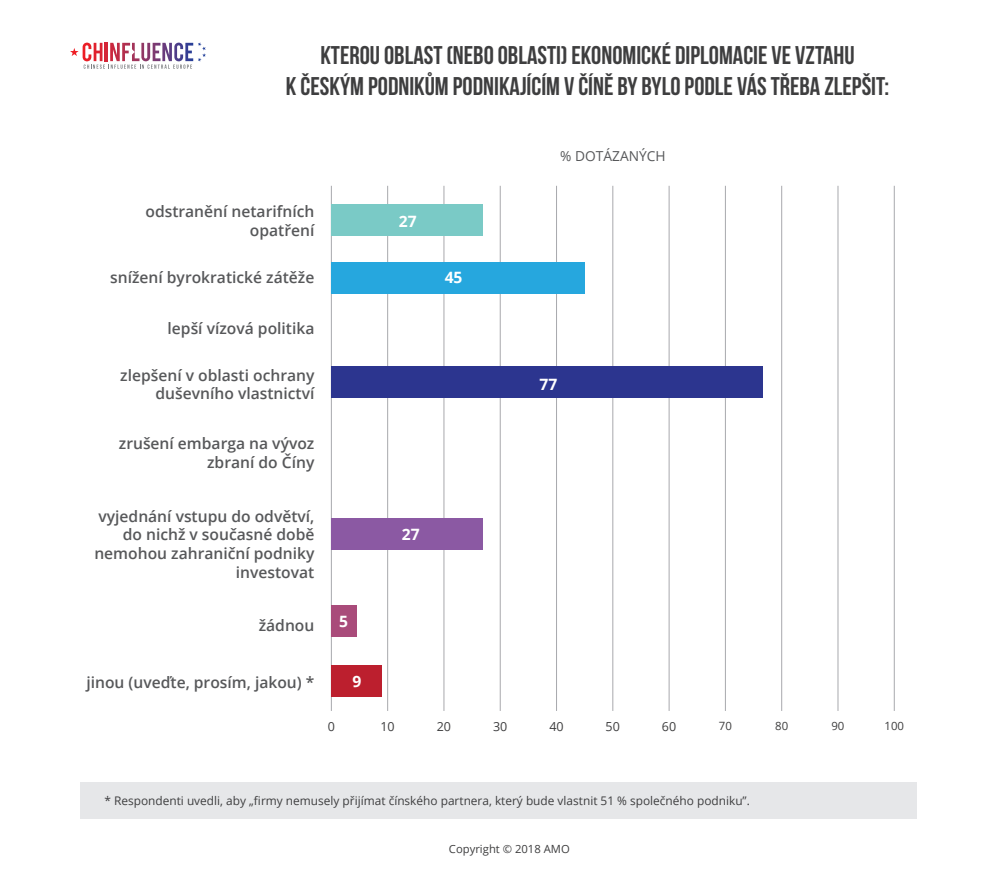
<style>
.page{position:relative;width:1000px;height:881px;background:#fff}
.page>*{position:absolute;margin:0;border:0;box-sizing:border-box;transform-origin:0 0}
.t1{font:700 25.62px/30.8px "Bebas Neue";color:#3e3e3f;text-align:center}
.t2{font:600 15.62px/18.8px "Open Sans";color:#57585a;text-align:right}
.t3{font:700 15.62px "Open Sans";color:#fff}
.t4{font:13.75px "Open Sans";color:#57585a}
.t5{font:12.5px "Open Sans";color:#3e3e3f}
.t6{font:11.88px "Open Sans";color:#3e3e3f}
.t7{font:11.38px "Open Sans";color:#3e3e3f}
.t8{font:11.25px "Open Sans";color:#3e3e3f}
</style>
<div class="page">
<div style="left:80px;top:782px;width:836px;height:37px;background:#e6e7e9"></div>
<svg style="left:70px;top:42px;width:136px;height:27px"></svg>
<hr style="left:331px;top:186px;width:1px;height:525px;background:#a8a9ad">
<hr style="left:388px;top:186px;width:1px;height:525px;background:#a8a9ad">
<hr style="left:444px;top:186px;width:1px;height:525px;background:#a8a9ad">
<hr style="left:500px;top:186px;width:1px;height:525px;background:#a8a9ad">
<hr style="left:556px;top:186px;width:1px;height:525px;background:#a8a9ad">
<hr style="left:613px;top:186px;width:1px;height:525px;background:#a8a9ad">
<hr style="left:669px;top:186px;width:1px;height:525px;background:#a8a9ad">
<hr style="left:725px;top:186px;width:1px;height:525px;background:#a8a9ad">
<hr style="left:782px;top:186px;width:1px;height:525px;background:#a8a9ad">
<hr style="left:838px;top:186px;width:1px;height:525px;background:#a8a9ad">
<hr style="left:894px;top:186px;width:1px;height:525px;background:#a8a9ad">
<div style="left:331px;top:204px;width:152px;height:31px;background:#7acac6"></div>
<div style="left:331px;top:262px;width:254px;height:32px;background:#26a7de"></div>
<div style="left:331px;top:366px;width:431px;height:32px;background:#2c358f"></div>
<div style="left:331px;top:518px;width:152px;height:32px;background:#8b59a3"></div>
<div style="left:331px;top:605px;width:26px;height:32px;background:#a94b7a"></div>
<div style="left:331px;top:665px;width:51px;height:32px;background:#bc1f2e"></div>
<h1 class="t1" style="left:286px;top:39px;width:605px">KTEROU OBLAST (NEBO OBLASTI) EKONOMICKÉ DIPLOMACIE VE VZTAHU<br>K ČESKÝM PODNIKŮM PODNIKAJÍCÍM V ČÍNĚ BY BYLO PODLE VÁS TŘEBA ZLEPŠIT:</h1>
<p class="t2" style="left:146px;top:202px;width:170px">odstranění netarifních opatření</p>
<p class="t2" style="left:110px;top:268px;width:206px">snížení byrokratické zátěže</p>
<p class="t2" style="left:168px;top:319px;width:148px">lepší vízová politika</p>
<p class="t2" style="left:120px;top:365px;width:196px">zlepšení v oblasti ochrany duševního vlastnictví</p>
<p class="t2" style="left:119px;top:434px;width:197px">zrušení embarga na vývoz zbraní do Číny</p>
<p class="t2" style="left:94px;top:506px;width:222px">vyjednání vstupu do odvětví, do nichž v současné době nemohou zahraniční podniky investovat</p>
<p class="t2" style="left:259px;top:616px;width:57px">žádnou</p>
<p class="t3" style="left:339px;top:611px;width:10px">5</p>
<p class="t3" style="left:399px;top:210px;width:19px">27</p>
<p class="t3" style="left:445px;top:267px;width:19px">45</p>
<p class="t3" style="left:402px;top:523px;width:19px">27</p>
<p class="t4" style="left:560px;top:147px;width:107px">% DOTÁZANÝCH</p>
<p class="t3" style="left:539px;top:373px;width:19px">77</p>
<p class="t2" style="left:86px;top:672px;width:230px">jinou (uveďte, prosím, jakou) *</p>
<p class="t3" style="left:352px;top:671px;width:10px">9</p>
<p class="t5" style="left:328px;top:717px;width:9px">0</p>
<p class="t5" style="left:381px;top:717px;width:16px">10</p>
<p class="t5" style="left:437px;top:717px;width:16px">20</p>
<p class="t5" style="left:493px;top:717px;width:16px">30</p>
<p class="t5" style="left:549px;top:717px;width:16px">40</p>
<p class="t5" style="left:606px;top:717px;width:16px">50</p>
<p class="t5" style="left:662px;top:717px;width:16px">60</p>
<p class="t7" style="left:719px;top:718px;width:15px">70</p>
<p class="t7" style="left:775px;top:718px;width:15px">80</p>
<p class="t7" style="left:831px;top:718px;width:15px">90</p>
<p class="t7" style="left:885px;top:718px;width:21px">100</p>
<p class="t6" style="left:104px;top:792px;width:647px">* Respondenti uvedli, aby „firmy nemusely přijímat čínského partnera, který bude vlastnit 51 % společného podniku”.</p>
<p class="t8" style="left:449px;top:841px;width:122px">Copyright © 2018 AMO</p>
</div>
